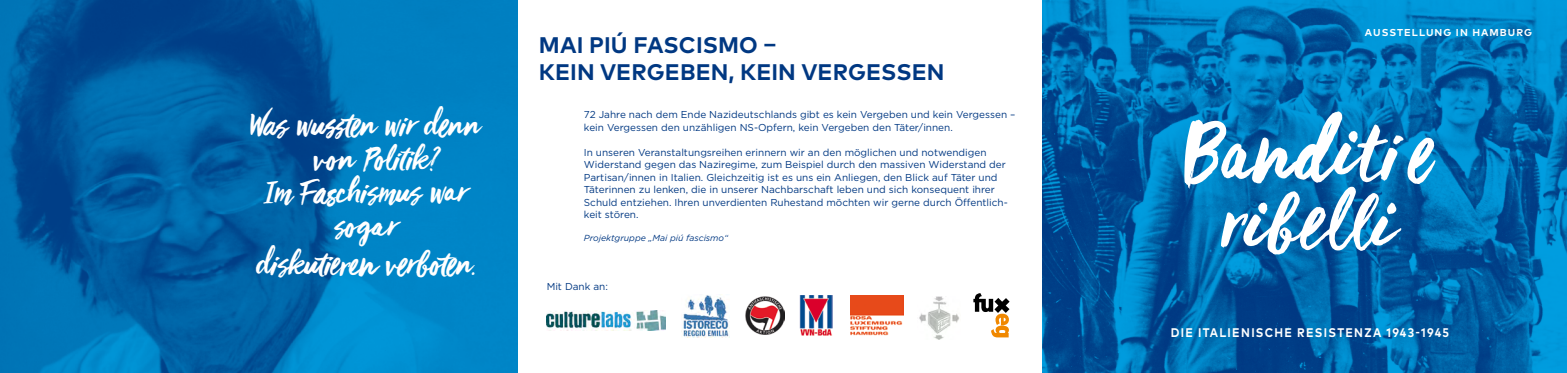
<style>
.page{position:relative;width:1567px;height:373px;background:#fff}
.page>*{position:absolute;margin:0;border:0;box-sizing:border-box;transform-origin:0 0}
.t1{font:91.62px "Viva Beautiful Pro";color:#fff}
.t2{font:37.5px/33.8px "Viva Beautiful Pro";color:#fff;text-align:center}
.t3{font:700 22.5px/27px "Mark OT";letter-spacing:.005em;color:#003882}
.t4{font:700 12.5px "Mark OT";letter-spacing:.115em;color:#fff;scale:.9 1}
.t5{font:10px/12.5px "Gotham";color:#003882}
.t6{font:700 10px "Mark OT";letter-spacing:.105em;color:#fff}
.t7{font:italic 8.75px "Gotham";color:#003882}
</style>
<div class="page">
<img style="left:1042px;top:0;width:524px;height:372px">
<img style="left:546px;top:310px;width:119px;height:19px">
<img style="left:681px;top:294px;width:49px;height:43px">
<img style="left:745px;top:296px;width:39px;height:38px">
<img style="left:0;top:0;width:517px;height:372px">
<svg style="left:1184px;top:111px;width:217px;height:143px"></svg>
<img style="left:919px;top:296px;width:40px;height:42px">
<img style="left:850px;top:295px;width:53px;height:41px">
<img style="left:799px;top:295px;width:33px;height:40px">
<svg style="left:973px;top:293px;width:36px;height:44px"></svg>
<h2 class="t2" style="left:251px;top:105px;width:230px">Was wussten wir denn von Politik?<br>Im Faschismus war sogar</h2>
<h2 class="t2" style="left:257px;top:243px;width:220px">diskutieren verboten.</h2>
<h3 class="t3" style="left:539px;top:31px;width:407px">MAI PIÚ FASCISMO –<br>KEIN VERGEBEN, KEIN VERGESSEN</h3>
<p class="t5" style="left:584px;top:108px;width:433px">72 Jahre nach dem Ende Nazideutschlands gibt es kein Vergeben und kein Vergessen – kein Vergessen den unzähligen NS-Opfern, kein Vergeben den Täter/innen.</p>
<p class="t5" style="left:584px;top:145px;width:425px">In unseren Veranstaltungsreihen erinnern wir an den möglichen und notwendigen Widerstand gegen das Naziregime, zum Beispiel durch den massiven Widerstand der Partisan/innen in Italien. Gleichzeitig ist es uns ein Anliegen, den Blick auf Täter und Täterinnen zu lenken, die in unserer Nachbarschaft leben und sich konsequent ihrer Schuld entziehen. Ihren unverdienten Ruhestand möchten wir gerne durch Öffentlich&shy;keit stören.</p>
<p class="t7" style="left:584px;top:232px;width:146px">Projektgruppe „Mai piú fascismo“</p>
<p class="t5" style="left:546px;top:279px;width:63px">Mit Dank an:</p>
<p class="t6" style="left:1364px;top:26px;width:169px">AUSSTELLUNG IN HAM BURG</p>
<h1 class="t1" style="left:1382px;top:92px;width:55px">i e</h1>
<p class="t4" style="left:1170px;top:324px;width:311px">DIE ITALIENISCHE RESISTENZA 1943-1945</p>
</div>
